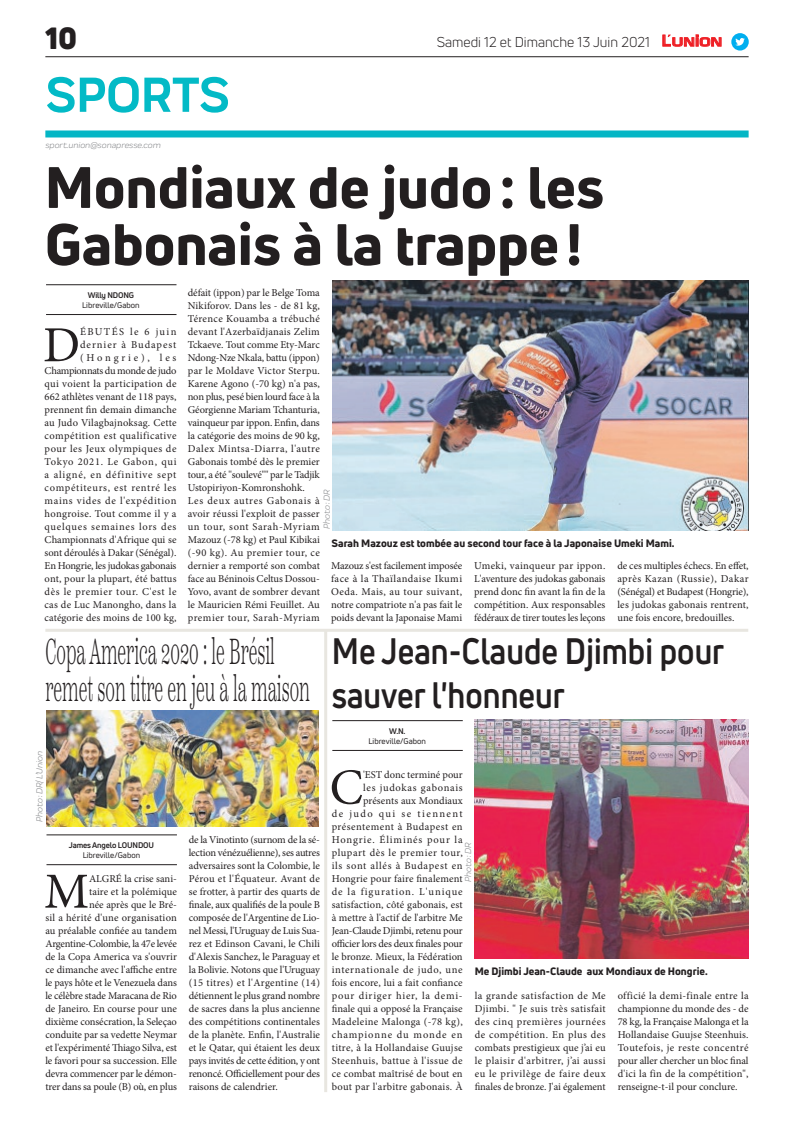
<style>
.page{position:relative;width:794px;height:1129px;background:#fff}
.page>*{position:absolute;margin:0;border:0;box-sizing:border-box;transform-origin:0 0}
.t1{font:800 57px/57px "Uni Neue";color:#231f20}
.t2{font:700 51px "Praktika";color:#03bac6}
.t3{font:50.5px "Minion Pro";color:#231f20}
.t4{font:300 36px/37px "Scotch Text";color:#231f20;scale:.47 1}
.t5{font:700 36px/43.2px "Uni Neue";color:#231f20;scale:.88 1}
.t6{font:900 30px "Uni Neue";color:#231f20}
.t7{font:14px "Uni Neue";color:#231f20}
.t8{font:10.5px/13px "Minion Pro";letter-spacing:.005em;color:#231f20;text-align:justify}
.t9{font:10.5px/13px "Minion Pro";letter-spacing:.025em;color:#231f20;text-align:right}
.t10{font:800 10.5px "Uni Neue";color:#231f20}
.t11{font:italic 9px "Praktika";color:#818386}
.t12{font:8px "Uni Neue";color:#231f20}
.t13{font:700 8px "Uni Neue";letter-spacing:-.02em;color:#231f20}
.s1{font-family:"Eurostile";font-weight:600;font-size:14.9px;color:#ee1d23}
.s2{font-family:"Eurostile";font-weight:600;font-size:11.4px;color:#ee1d23}
</style>
<div class="page">
<hr style="left:45px;top:56px;width:703px;height:1px;background:#231f20">
<div style="left:45px;top:130px;width:703px;height:7px;background:#04b6c5"></div>
<svg style="left:662px;top:34px;width:60px;height:13px"></svg>
<div style="left:731px;top:33px;width:17px;height:18px;background:#00aeef;border-radius:50%"></div>
<svg style="left:735px;top:38px;width:10px;height:8px"></svg>
<hr style="left:46px;top:314px;width:130px;height:1px;background:#231f20">
<hr style="left:46px;top:284px;width:130px;height:1px;background:#231f20">
<img style="left:333px;top:281px;width:415px;height:249px">
<hr style="left:332px;top:749px;width:131px;height:1px;background:#231f20">
<hr style="left:332px;top:720px;width:131px;height:1px;background:#231f20">
<img style="left:475px;top:719px;width:273px;height:239px">
<hr style="left:46px;top:864px;width:131px;height:1px;background:#231f20">
<hr style="left:46px;top:834px;width:131px;height:1px;background:#231f20">
<img style="left:47px;top:710px;width:271px;height:116px">
<hr style="left:45px;top:628px;width:703px;height:3px;background:#e8e6e0">
<hr style="left:324px;top:630px;width:3px;height:461px;background:#e8e6e0">
<h3 class="t6" style="left:45px;top:17px;width:33px">10</h3>
<h2 class="t2" style="left:46px;top:54px;width:185px">SPORTS</h2>
<p class="t11" style="left:45px;top:139px;width:117px">sport.union@sonapresse.com</p>
<h3 class="t7" style="left:437px;top:33px;width:287px">Samedi 12 et Dimanche 13 Juin 2021 <span class="s1">L</span><span class="s2">UNION</span></h3>
<h1 class="t1" style="left:45px;top:158px;width:561px">Mondiaux de judo: les<br>Gabonais à la trappe!</h1>
<p class="t13" style="left:88px;top:290px;width:48px">Willy NDONG</p>
<p class="t12" style="left:82px;top:300px;width:59px">Libreville/Gabon</p>
<p class="t8" style="left:188px;top:286px;width:134px;text-align:left">défait (ippon) par le Belge Toma<br>Nikiforov. Dans les - de 81 kg,<br>Térence Kouamba a trébuché devant l'Azerbaïdjanais Zelim<br>Tckaeve. Tout comme Ety-Marc<br>Ndong-Nze Nkala, battu (ippon) par le Moldave Victor Sterpu.<br>Karene Agono (-70 kg) n'a pas, non plus, pesé bien lourd face à la<br>Géorgienne Mariam Tchanturia, vainqueur par ippon. Enfin, dans la catégorie des moins de 90 kg,<br>Dalex Mintsa-Diarra, l'autre<br>Gabonais tombé dès le premier tour, a été ''soulevé"" par le Tadjik<br>Ustopiriyon-Komronshohk.<br>Les deux autres Gabonais à avoir réussi l'exploit de passer un tour, sont Sarah-Myriam<br>Mazouz (-78 kg) et Paul Kibikai (-90 kg). Au premier tour, ce dernier a remporté son combat face au Béninois Celtus Dossou-<br>Yovo, avant de sombrer devant le Mauricien Rémi Feuillet. Au premier tour, Sarah-Myriam</p>
<p class="t9" style="left:45px;top:325px;width:133px">ÉBUTÉS le 6 juin dernier à Budapest (Hongrie), les<br>Championnats du monde de judo qui voient la participation de<br>662 athlètes venant de 118 pays, prennent fin demain dimanche au Judo Vilagbajnoksag. Cette compétition est qualificative pour les Jeux olympiques de<br>Tokyo 2021. Le Gabon, qui a aligné, en définitive sept compétiteurs, est rentré les mains vides de l'expédition hongroise. Tout comme il y a quelques semaines lors des<br>Championnats d'Afrique qui se sont déroulés à Dakar (Sénégal).<br>En Hongrie, les judokas gabonais ont, pour la plupart, été battus dès le premier tour. C'est le cas de Luc Manongho, dans la catégorie des moins de 100 kg,</p>
<h3 class="t3" style="left:43px;top:311px;width:39px">D</h3>
<p class="t11" style="left:320px;top:529px;width:41px;rotate:-90deg">Photo : DR</p>
<p class="t10" style="left:332px;top:536px;width:344px">Sarah Mazouz est tombée au second tour face à la Japonaise Umeki Mami.</p>
<p class="t8" style="left:331px;top:559px;width:133px">Mazouz s'est facilement imposée face à la Thaïlandaise Ikumi Oeda. Mais, au tour suivant, notre compatriote n'a pas fait le poids devant la Japonaise Mami</p>
<p class="t8" style="left:474px;top:559px;width:133px">Umeki, vainqueur par ippon.<br>L'aventure des judokas gabonais prend donc fin avant la fin de la compétition. Aux responsables fédéraux de tirer toutes les leçons</p>
<p class="t8" style="left:617px;top:559px;width:133px">de ces multiples échecs. En effet, après Kazan (Russie), Dakar (Sénégal) et Budapest (Hongrie), les judokas gabonais rentrent, une fois encore, bredouilles.</p>
<h3 class="t4" style="left:46px;top:633px;width:564px">Copa America 2020 : le Brésil remet son titre en jeu à la maison</h3>
<p class="t11" style="left:33px;top:822px;width:73px;rotate:-90deg">Photo : DR/ L’Union</p>
<p class="t13" style="left:69px;top:839px;width:87px">James Angelo LOUNDOU</p>
<p class="t12" style="left:83px;top:850px;width:59px">Libreville/Gabon</p>
<p class="t8" style="left:45px;top:871px;width:133px;text-align:right">ALGRÉ la crise sani-<br>taire et la polémique<br>née après que le Bré-<br>sil a hérité d'une organisation au préalable confiée au tandem<br>Argentine-Colombie, la 47e levée de la Copa America va s'ouvrir ce dimanche avec l'affiche entre le pays hôte et le Venezuela dans le célèbre stade Maracana de Rio de Janeiro. En course pour une dixième consécration, la Seleçao conduite par sa vedette Neymar et l'expérimenté Thiago Silva, est le favori pour sa succession. Elle devra commencer par le démon&shy;trer dans sa poule (B) où, en plus</p>
<h3 class="t3" style="left:44px;top:857px;width:46px">M</h3>
<p class="t8" style="left:189px;top:832px;width:133px">de la Vinotinto (surnom de la sé&shy;lection vénézuélienne), ses autres adversaires sont la Colombie, le Pérou et l'Équateur. Avant de se frotter, à partir des quarts de finale, aux qualifiés de la poule B composée de l'Argentine de Lio&shy;nel Messi, l'Uruguay de Luis Sua&shy;rez et Edinson Cavani, le Chili d'Alexis Sanchez, le Paraguay et la Bolivie. Notons que l'Uruguay (15 titres) et l'Argentine (14) détiennent le plus grand nombre de sacres dans la plus ancienne des compétitions continentales de la planète. Enfin, l'Australie et le Qatar, qui étaient les deux pays invités de cette édition, y ont renoncé. Officiellement pour des raisons de calendrier.</p>
<h3 class="t5" style="left:332px;top:629px;width:447px">Me Jean-Claude Djimbi pour sauver l'honneur</h3>
<p class="t13" style="left:389px;top:725px;width:18px">W.N.</p>
<p class="t12" style="left:368px;top:736px;width:59px">Libreville/Gabon</p>
<h3 class="t3" style="left:329px;top:753px;width:35px">C</h3>
<p class="t8" style="left:332px;top:767px;width:132px;text-align:right">'EST donc terminé pour<br>les judokas gabonais présents aux Mondiaux<br>de judo qui se tiennent présentement à Budapest en<br>Hongrie. Éliminés pour la plupart dès le premier tour, ils sont allés à Budapest en<br>Hongrie pour faire finalement de la figuration. L'unique satisfaction, côté gabonais, est à mettre à l'actif de l'arbitre Me<br>Jean-Claude Djimbi, retenu pour officier lors des deux finales pour le bronze. Mieux, la Fédération internationale de judo, une fois encore, lui a fait confiance pour diriger hier, la demi&shy;finale qui a opposé la Française<br>Madeleine Malonga (-78 kg), championne du monde en titre, à la Hollandaise Guujse<br>Steenhuis, battue à l'issue de ce combat maîtrisé de bout en bout par l'arbitre gabonais. À</p>
<p class="t11" style="left:462px;top:882px;width:41px;rotate:-90deg">Photo : DR</p>
<p class="t10" style="left:475px;top:964px;width:234px">Me Djimbi Jean-Claude aux Mondiaux de Hongrie.</p>
<p class="t8" style="left:475px;top:988px;width:132px">la grande satisfaction de Me Djimbi. " Je suis très satisfait des cinq premières journées de compétition. En plus des combats prestigieux que j’ai eu le plaisir d'arbitrer, j’ai aussi eu le privilège de faire deux finales de bronze. J'ai également</p>
<p class="t8" style="left:617px;top:988px;width:132px">officié la demi-finale entre la championne du monde des - de 78 kg, la Française Malonga et la Hollandaise Guujse Steenhuis.<br>Toutefois, je reste concentré pour aller chercher un bloc final d'ici la fin de la compétition", renseigne-t-il pour conclure.</p>
</div>
